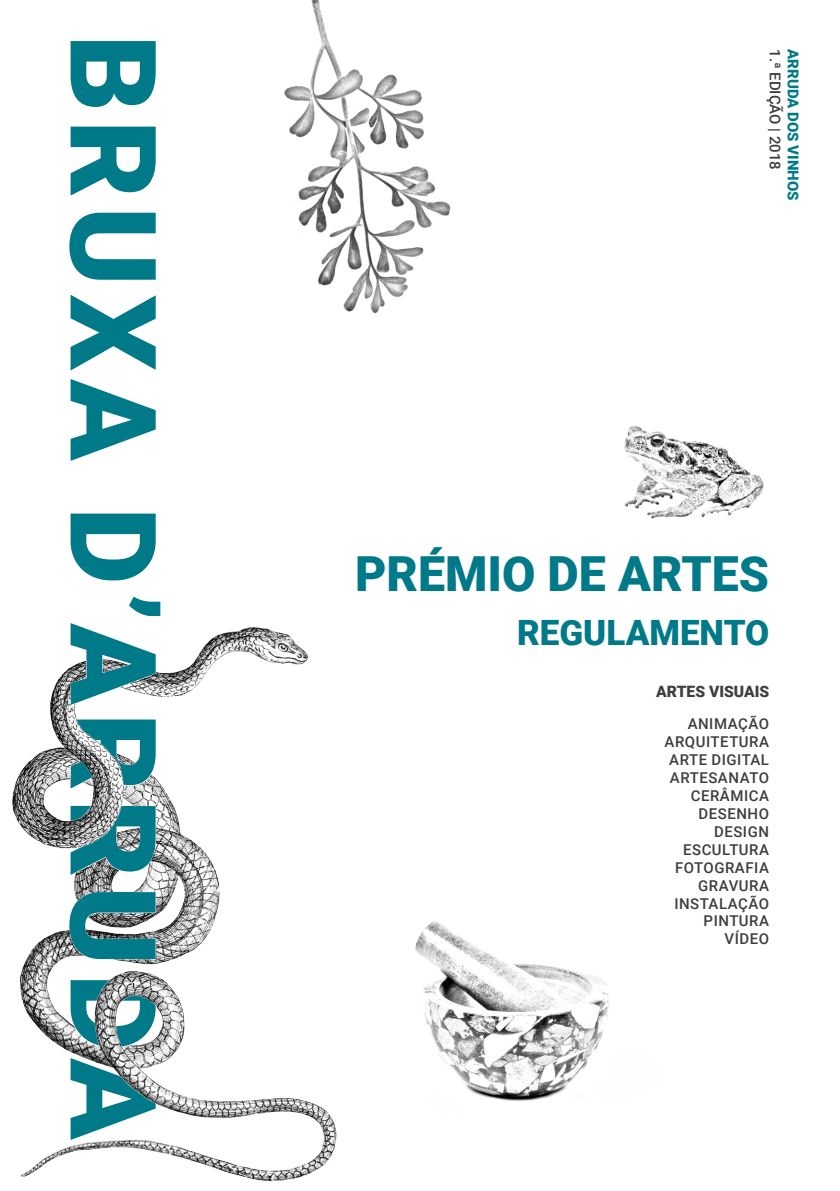
<style>
.page{position:relative;width:840px;height:1191px;background:#fff}
.page>*{position:absolute;margin:0;border:0;box-sizing:border-box;transform-origin:0 0}
.t1{font:900 119.6px "Roboto";letter-spacing:.07em;color:#007989}
.t2{font:900 48.4px "Roboto";color:#007989}
.t3{font:900 34.8px "Roboto";color:#007989}
.t4{font:900 15.6px "Roboto";color:#3e3e3f}
.t5{font:500 15px "Roboto";letter-spacing:.035em;color:#3e3e3f}
.t6{font:900 15px "Roboto";color:#007989}
.t7{font:500 15px "Roboto";color:#3e3e3f}
</style>
<div class="page">
<img style="left:12px;top:0;width:752px;height:1181px">
<p class="t1" style="left:197px;top:35px;width:1106px;rotate:90deg">BRUXA D’ARRUDA</p>
<p class="t7" style="left:785px;top:49px;width:122px;rotate:90deg">1.ª EDIÇÃO | 2018</p>
<p class="t6" style="left:803px;top:49px;width:153px;rotate:90deg">ARRUDA DOS VINHOS</p>
<p class="t2" style="left:355px;top:540px;width:415px">PRÉMIO DE ARTES</p>
<p class="t3" style="left:517px;top:608px;width:253px">REGULAMENTO</p>
<p class="t4" style="left:655px;top:681px;width:114px">ARTES VISUAIS</p>
<p class="t5" style="left:687px;top:713px;width:83px">ANIMAÇÃO</p>
<p class="t5" style="left:664px;top:731px;width:106px">ARQUITETURA</p>
<p class="t5" style="left:668px;top:749px;width:101px">ARTE DIGITAL</p>
<p class="t5" style="left:669px;top:767px;width:101px">ARTESANATO</p>
<p class="t5" style="left:690px;top:785px;width:80px">CERÂMICA</p>
<p class="t5" style="left:698px;top:803px;width:72px">DESENHO</p>
<p class="t5" style="left:713px;top:821px;width:56px">DESIGN</p>
<p class="t5" style="left:682px;top:839px;width:87px">ESCULTURA</p>
<p class="t5" style="left:674px;top:856px;width:95px">FOTOGRAFIA</p>
<p class="t5" style="left:698px;top:874px;width:72px">GRAVURA</p>
<p class="t5" style="left:674px;top:892px;width:96px">INSTALAÇÃO</p>
<p class="t5" style="left:703px;top:910px;width:67px">PINTURA</p>
<p class="t5" style="left:724px;top:928px;width:46px">VÍDEO</p>
</div>
